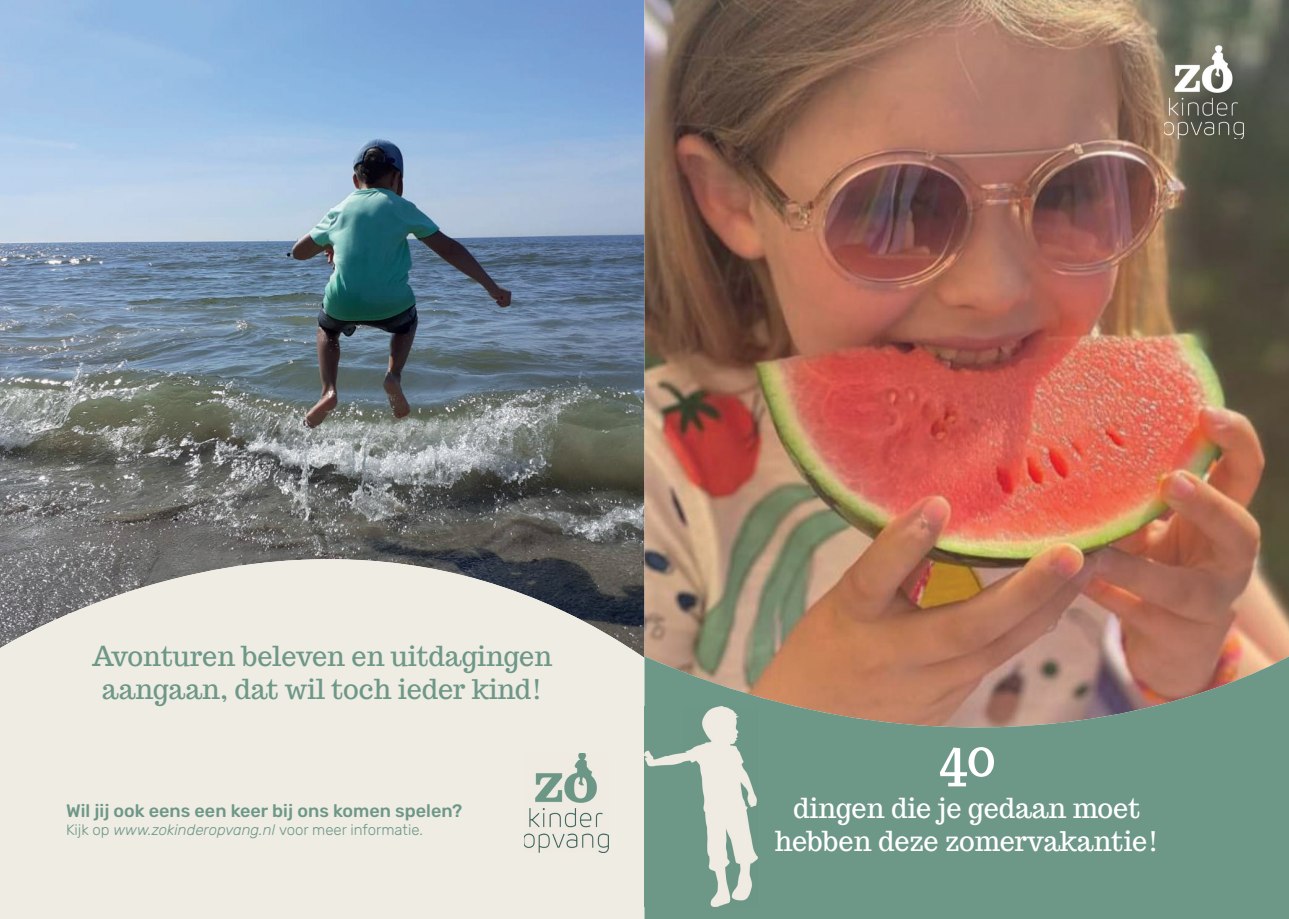
<style>
.page{position:relative;width:1289px;height:919px;background:#fff}
.page>*{position:absolute;margin:0;border:0;box-sizing:border-box;transform-origin:0 0}
.t1{font:54px "Trocchi";color:#fff}
.t2{font:27px/32.4px "Trocchi";color:#6d9787;text-align:center}
.t3{font:27px/32.4px "Trocchi";color:#fff;text-align:center}
.t4{font:500 18px "Rubik";color:#6d9787}
.t5{font:300 15px "Rubik";color:#6d9787}
.s1{font-style:italic}
</style>
<div class="page">
<img style="left:0;top:0;width:1288px;height:656px">
<svg style="left:0;top:441px;width:644px;height:477px;background:#c4c2bc"></svg>
<svg style="left:644px;top:656px;width:644px;height:262px;background:#7b9281"></svg>
<img style="left:1163px;top:45px;width:80px;height:94px">
<img style="left:524px;top:753px;width:84px;height:99px">
<img style="left:644px;top:706px;width:113px;height:200px">
<p class="t2" style="left:92px;top:643px;width:461px">Avonturen beleven en uitdagingen aangaan, dat wil toch ieder kind!</p>
<p class="t4" style="left:66px;top:804px;width:398px">Wil jij ook eens een keer bij ons komen spelen?</p>
<p class="t5" style="left:66px;top:823px;width:358px">Kijk op <span class="s1">www.zokinderopvang.nl</span> voor meer informatie.</p>
<h1 class="t1" style="left:937px;top:735px;width:60px">40</h1>
<p class="t3" style="left:775px;top:795px;width:385px">dingen die je gedaan moet hebben deze zomervakantie!</p>
</div>
